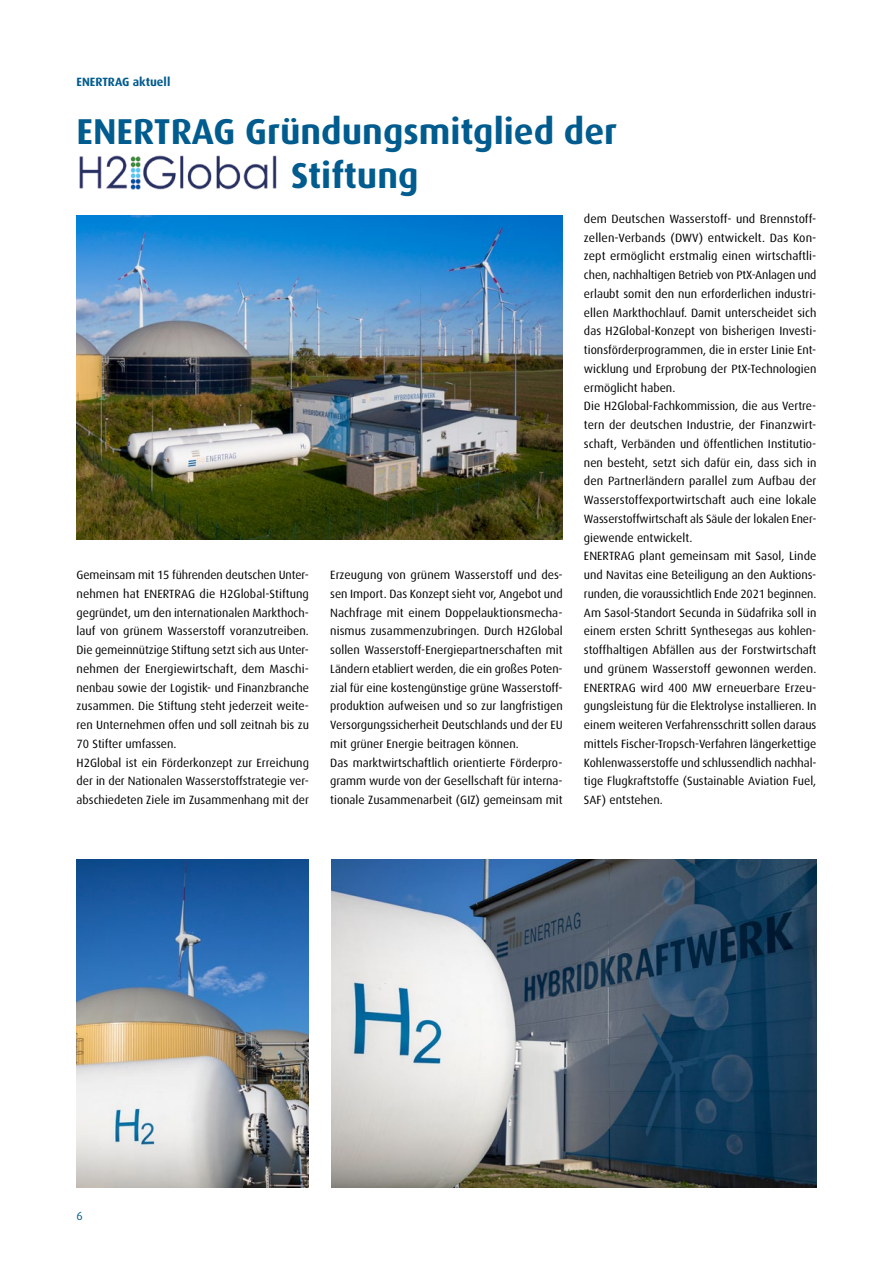
<style>
.page{position:relative;width:893px;height:1263px;background:#fff}
.page>*{position:absolute;margin:0;border:0;box-sizing:border-box;transform-origin:0 0}
.t1{font:700 36px/43.5px "Dax CE";color:#005b8e;text-align:center}
.t2{font:12px/18.8px "Dax CE";color:#000}
.t3{font:700 12px "Dax CE";color:#005b8e}
.t4{font:12px "Dax CE";color:#005b8e}
</style>
<div class="page">
<img style="left:79px;top:156px;width:198px;height:33px">
<img style="left:77px;top:215px;width:486px;height:324px">
<img style="left:77px;top:859px;width:232px;height:329px">
<img style="left:332px;top:859px;width:484px;height:329px">
<p class="t3" style="left:77px;top:74px;width:95px">ENERTRAG aktuell</p>
<h1 class="t1" style="left:77px;top:108px;width:542px">ENERTRAG Gründungsmitglied der<br>Stiftung</h1>
<p class="t2" style="left:77px;top:565px;width:234px">Gemeinsam mit 15 führenden deutschen Unter&shy;nehmen hat ENERTRAG die H2Global-Stiftung gegründet, um den internationalen Markthoch&shy;lauf von grünem Wasserstoff voranzutreiben.<br>Die gemeinnützige Stiftung setzt sich aus Unter&shy;nehmen der Energiewirtschaft, dem Maschi&shy;nenbau sowie der Logistik- und Finanzbranche zusammen. Die Stiftung steht jederzeit weite&shy;ren Unternehmen offen und soll zeitnah bis zu 70 Stifter umfassen.<br>H2Global ist ein Förderkonzept zur Erreichung der in der Nationalen Wasserstoffstrategie ver&shy;abschiedeten Ziele im Zusammenhang mit der</p>
<p class="t2" style="left:330px;top:565px;width:234px">Erzeugung von grünem Wasserstoff und des&shy;sen Import. Das Konzept sieht vor, Angebot und Nachfrage mit einem Doppelauktionsmecha&shy;nismus zusammenzubringen. Durch H2Global sollen Wasserstoff-Energiepartnerschaften mit Ländern etabliert werden, die ein großes Poten&shy;zial für eine kostengünstige grüne Wasserstoff&shy;produktion aufweisen und so zur langfristigen Versorgungssicherheit Deutschlands und der EU mit grüner Energie beitragen können.<br>Das marktwirtschaftlich orientierte Förderpro&shy;gramm wurde von der Gesellschaft für interna&shy;tionale Zusammenarbeit (GIZ) gemeinsam mit</p>
<p class="t2" style="left:584px;top:209px;width:234px">dem Deutschen Wasserstoff- und Brennstoff&shy;zellen-Verbands (DWV) entwickelt. Das Kon&shy;zept ermöglicht erstmalig einen wirtschaftli&shy;chen, nachhaltigen Betrieb von PtX-Anlagen und erlaubt somit den nun erforderlichen industri&shy;ellen Markthochlauf. Damit unterscheidet sich das H2Global-Konzept von bisherigen Investi&shy;tionsförderprogrammen, die in erster Linie Ent&shy;wicklung und Erprobung der PtX-Technologien ermöglicht haben.<br>Die H2Global-Fachkommission, die aus Vertre&shy;tern der deutschen Industrie, der Finanzwirt&shy;schaft, Verbänden und öffentlichen Institutio&shy;nen besteht, setzt sich dafür ein, dass sich in den Partnerländern parallel zum Aufbau der Wasserstoffexportwirtschaft auch eine lokale Wasserstoffwirtschaft als Säule der lokalen Ener&shy;giewende entwickelt.<br>ENERTRAG plant gemeinsam mit Sasol, Linde und Navitas eine Beteiligung an den Auktions&shy;runden, die voraussichtlich Ende 2021 beginnen.<br>Am Sasol-Standort Secunda in Südafrika soll in einem ersten Schritt Synthesegas aus kohlen&shy;stoffhaltigen Abfällen aus der Forstwirtschaft und grünem Wasserstoff gewonnen werden.<br>ENERTRAG wird 400 MW erneuerbare Erzeu&shy;gungsleistung für die Elektrolyse installieren. In einem weiteren Verfahrensschritt sollen daraus mittels Fischer-Tropsch-Verfahren längerkettige Kohlenwasserstoffe und schlussendlich nachhal&shy;tige Flugkraftstoffe (Sustainable Aviation Fuel, SAF) entstehen.</p>
<p class="t4" style="left:77px;top:1208px;width:8px">6</p>
</div>
